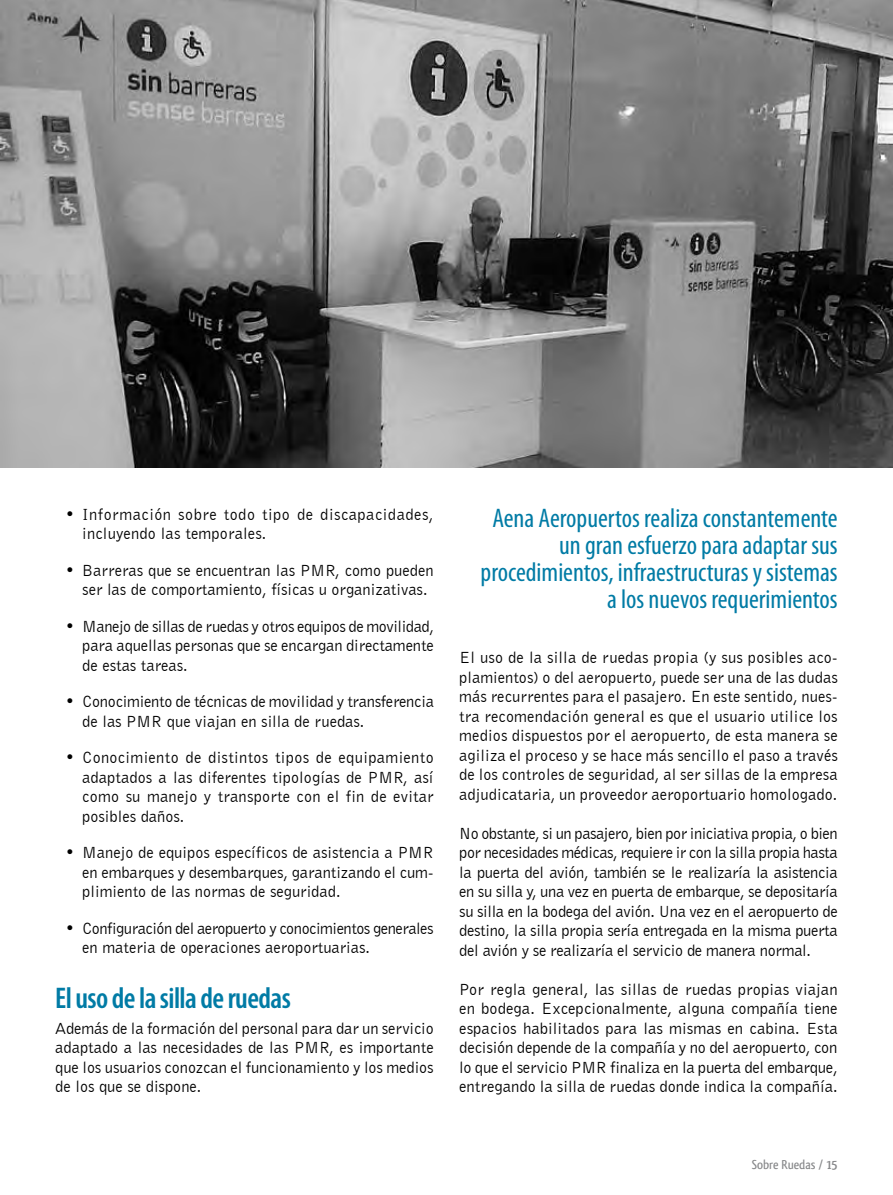
<style>
.page{position:relative;width:893px;height:1195px;background:#fff}
.page>*{position:absolute;margin:0;border:0;box-sizing:border-box;transform-origin:0 0}
.t1{font:600 condensed 30px "Myriad Pro";letter-spacing:-.02em;color:#007ba5}
.t2{font:condensed 27px/27px "Myriad Pro";color:#007ba5;text-align:right}
.t3{font:16.5px/19.5px "Bell Gothic BT";color:#000;text-align:justify}
.t4{font:16.5px/19.5px "Bell Gothic BT";letter-spacing:-.03em;color:#000}
.t5{font:16.5px/19.5px "Bell Gothic BT";letter-spacing:.03em;color:#000}
.t6{font:500 13.5px "Qlassik";color:#87888a}
.s1{font-weight:700}
</style>
<div class="page">
<img style="left:0;top:0;width:893px;height:467px">
<p class="t5" style="left:82px;top:504px;width:353px;text-indent:-17px">• Información sobre todo tipo de discapacidades, incluyendo las temporales.</p>
<p class="t3" style="left:82px;top:560px;width:353px;text-indent:-17px">• Barreras que se encuentran las PMR, como pueden ser las de comportamiento, físicas u organizativas.</p>
<p class="t3" style="left:82px;top:616px;width:353px;text-indent:-17px">• Manejo de sillas de ruedas y otros equipos de movilidad, para aquellas personas que se encargan directamente de estas tareas.</p>
<p class="t3" style="left:82px;top:691px;width:353px;text-indent:-17px">• Conocimiento de técnicas de movilidad y transferencia de las PMR que viajan en silla de ruedas.</p>
<p class="t3" style="left:82px;top:747px;width:353px;text-indent:-17px">• Conocimiento de distintos tipos de equipamiento adaptados a las diferentes tipologías de PMR, así como su manejo y transporte con el fin de evitar posibles daños.</p>
<p class="t3" style="left:82px;top:842px;width:353px;text-indent:-17px">• Manejo de equipos específicos de asistencia a PMR en embarques y desembarques, garantizando el cum&shy;plimiento de las normas de seguridad.</p>
<p class="t4" style="left:82px;top:918px;width:353px;text-indent:-17px">• Configuración del aeropuerto y conocimientos generales en materia de operaciones aeroportuarias.</p>
<h1 class="t1" style="left:55px;top:981px;width:237px">El uso de la silla de ruedas</h1>
<p class="t3" style="left:55px;top:1018px;width:380px">Además de la formación del personal para dar un servicio adaptado a las necesidades de las PMR, es importante que los usuarios conozcan el funcionamiento y los medios de los que se dispone.</p>
<h2 class="t2" style="left:481px;top:505px;width:359px">Aena Aeropuertos realiza constantemente un gran esfuerzo para adaptar sus procedimientos, infraestructuras y sistemas a los nuevos requerimientos</h2>
<p class="t3" style="left:459px;top:647px;width:380px">El uso de la silla de ruedas propia (y sus posibles aco&shy;plamientos) o del aeropuerto, puede ser una de las dudas más recurrentes para el pasajero. En este sentido, nues&shy;tra recomendación general es que el usuario utilice los medios dispuestos por el aeropuerto, de esta manera se agiliza el proceso y se hace más sencillo el paso a través de los controles de seguridad, al ser sillas de la empresa adjudicataria, un proveedor aeroportuario homologado.</p>
<p class="t3" style="left:459px;top:823px;width:380px">No obstante, si un pasajero, bien por iniciativa propia, o bien por necesidades médicas, requiere ir con la silla propia hasta la puerta del avión, también se le realizaría la asistencia en su silla y, una vez en puerta de embarque, se depositaría su silla en la bodega del avión. Una vez en el aeropuerto de destino, la silla propia sería entregada en la misma puerta del avión y se realizaría el servicio de manera normal.</p>
<p class="t3" style="left:459px;top:979px;width:380px">Por regla general, las sillas de ruedas propias viajan en bodega. Excepcionalmente, alguna compañía tiene espacios habilitados para las mismas en cabina. Esta decisión depende de la compañía y no del aeropuerto, con lo que el servicio PMR finaliza en la puerta del embarque, entregando la silla de ruedas donde indica la compañía.</p>
<p class="t6" style="left:752px;top:1157px;width:87px">Sobre Ruedas / <span class="s1">15</span></p>
</div>
